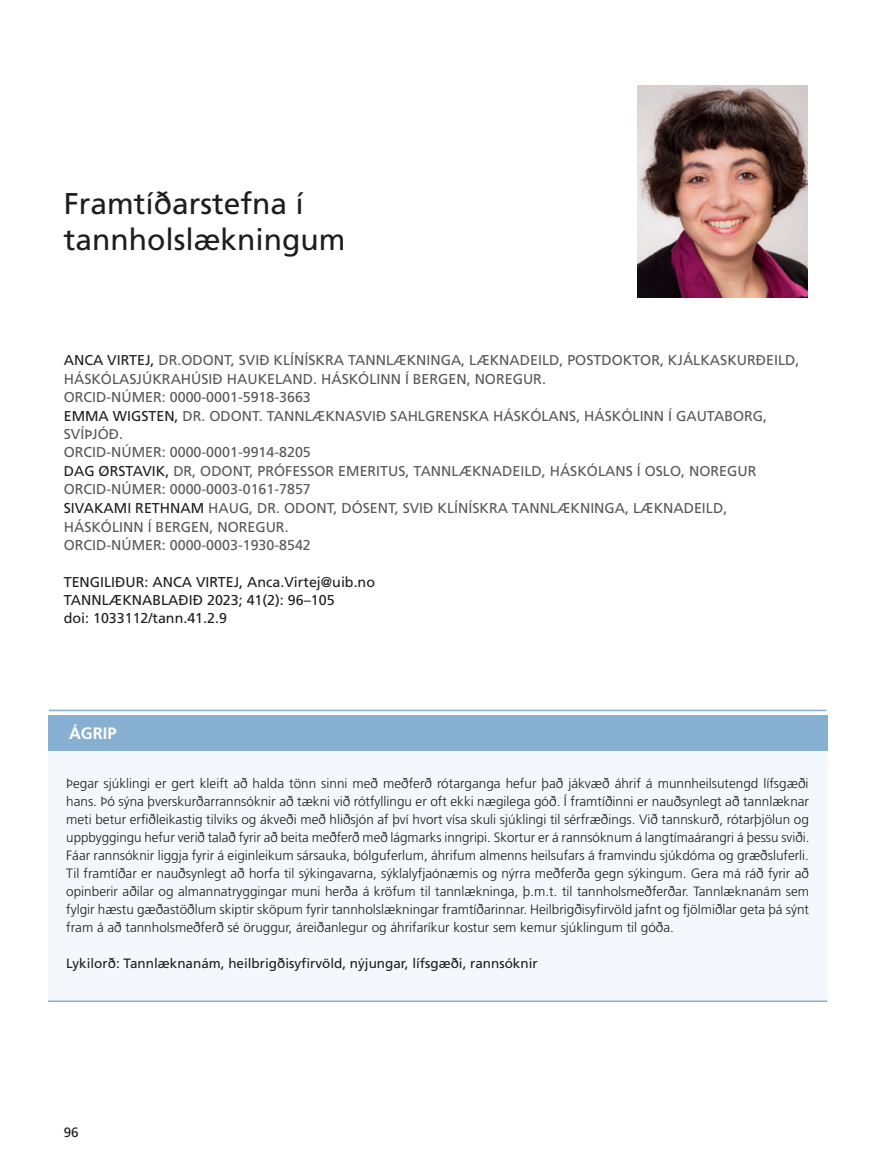
<style>
.page{position:relative;width:893px;height:1170px;background:#fff}
.page>*{position:absolute;margin:0;border:0;box-sizing:border-box;transform-origin:0 0}
.t1{font:30px/36px "Frutiger LT Std";color:#1d1d1b}
.t2{font:700 16.5px "Frutiger LT Std";color:#fff}
.t3{font:14.25px/18.5px "Frutiger LT Std";color:#575756}
.t4{font:14.25px/18.5px "Frutiger LT Std";color:#1d1d1b}
.t5{font:300 13.5px/18px "Frutiger LT Std";color:#1d1d1b;text-align:justify}
.t6{font:13.5px "Frutiger LT Std";color:#1d1d1b}
.s1{color:#1d1d1b}
</style>
<div class="page">
<img style="left:637px;top:85px;width:170px;height:213px">
<div style="left:48px;top:720px;width:780px;height:281px;background:#f4f8fc"></div>
<hr style="left:49px;top:709px;width:777px;height:2px;background:#87afd2">
<div style="left:48px;top:715px;width:780px;height:35px;background:#87afd2"></div>
<hr style="left:48px;top:1000px;width:779px;height:1px;background:#87afd2">
<h1 class="t1" style="left:64px;top:186px;width:283px">Framtíðarstefna í tannholslækningum</h1>
<p class="t3" style="left:64px;top:351px;width:737px"><span class="s1">ANCA VIRTEJ,</span> DR.ODONT, SVIÐ KLÍNÍSKRA TANNLÆKNINGA, LÆKNADEILD, POSTDOKTOR, KJÁLKASKURÐEILD, HÁSKÓLASJÚKRAHÚSIÐ HAUKELAND. HÁSKÓLINN Í BERGEN, NOREGUR.<br>ORCID-NÚMER: 0000-0001-5918-3663<br><span class="s1">EMMA WIGSTEN,</span> DR. ODONT. TANNLÆKNASVIÐ SAHLGRENSKA HÁSKÓLANS, HÁSKÓLINN Í GAUTABORG, SVÍÞJÓÐ.<br>ORCID-NÚMER: 0000-0001-9914-8205<br><span class="s1">DAG ØRSTAVIK,</span> DR, ODONT, PRÓFESSOR EMERITUS, TANNLÆKNADEILD, HÁSKÓLANS Í OSLO, NOREGUR ORCID-NÚMER: 0000-0003-0161-7857<br><span class="s1">SIVAKAMI RETHNAM</span> HAUG, DR. ODONT, DÓSENT, SVIÐ KLÍNÍSKRA TANNLÆKNINGA, LÆKNADEILD, HÁSKÓLINN Í BERGEN, NOREGUR.<br>ORCID-NÚMER: 0000-0003-1930-8542</p>
<p class="t4" style="left:64px;top:572px;width:313px">TENGILIÐUR: ANCA VIRTEJ, Anca.Virtej@uib.no<br>TANNLÆKNABLAÐIÐ 2023; 41(2): 96–105<br>doi: 1033112/tann.41.2.9</p>
<p class="t2" style="left:69px;top:724px;width:49px">ÁGRIP</p>
<p class="t5" style="left:66px;top:774px;width:745px">Þegar sjúklingi er gert kleift að halda tönn sinni með meðferð rótarganga hefur það jákvæð áhrif á munnheilsutengd lífsgæði hans. Þó sýna þverskurðarrannsóknir að tækni við rótfyllingu er oft ekki nægilega góð. Í framtíðinni er nauðsynlegt að tannlæknar meti betur erfiðleikastig tilviks og ákveði með hliðsjón af því hvort vísa skuli sjúklingi til sérfræðings. Við tannskurð, rótarþjölun og uppbyggingu hefur verið talað fyrir að beita meðferð með lágmarks inngripi. Skortur er á rannsóknum á langtímaárangri á þessu sviði.<br>Fáar rannsóknir liggja fyrir á eiginleikum sársauka, bólguferlum, áhrifum almenns heilsufars á framvindu sjúkdóma og græðsluferli.<br>Til framtíðar er nauðsynlegt að horfa til sýkingavarna, sýklalyfjaónæmis og nýrra meðferða gegn sýkingum. Gera má ráð fyrir að opinberir aðilar og almannatryggingar muni herða á kröfum til tannlækninga, þ.m.t. til tannholsmeðferðar. Tannlæknanám sem fylgir hæstu gæðastöðlum skiptir sköpum fyrir tannholslækningar framtíðarinnar. Heilbrigðisyfirvöld jafnt og fjölmiðlar geta þá sýnt fram á að tannholsmeðferð sé öruggur, áreiðanlegur og áhrifaríkur kostur sem kemur sjúklingum til góða.</p>
<p class="t6" style="left:66px;top:954px;width:473px">Lykilorð: Tannlæknanám, heilbrigðisyfirvöld, nýjungar, lífsgæði, rannsóknir</p>
<p class="t6" style="left:64px;top:1124px;width:17px">96</p>
</div>
